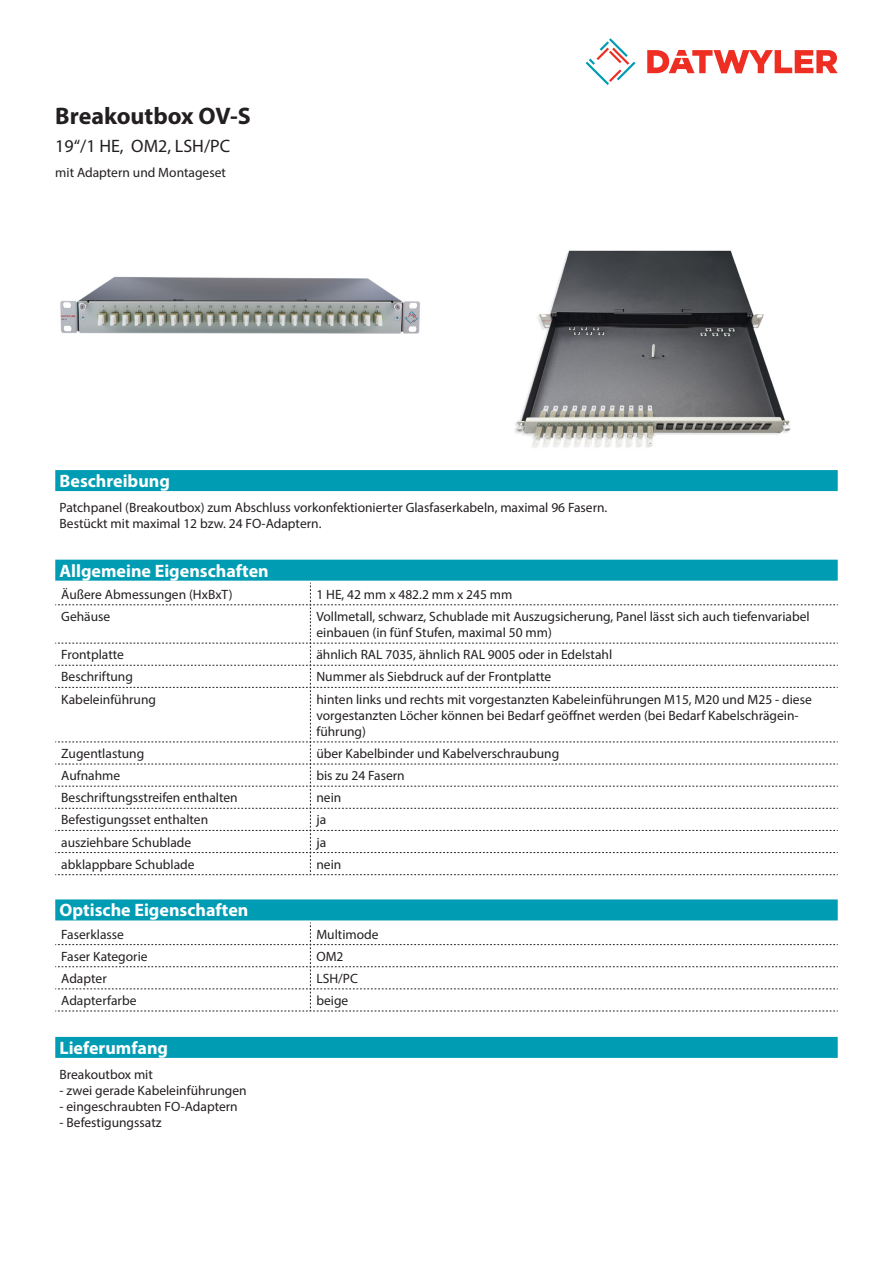
<style>
.page{position:relative;width:893px;height:1263px;background:#fff}
.page>*{position:absolute;margin:0;border:0;box-sizing:border-box;transform-origin:0 0}
.Product_Head{font:700 24px "Myriad Pro";color:#231f20}
.Standard_Head_Proper{font:700 18px "Myriad Pro";color:#fff}
.SubHead{font:18px "Myriad Pro";color:#231f20}
.myriad_light_propert{font:13.5px/16.2px "Myriad Pro";color:#231f20}
.Standard_text{font:13.5px/16.2px "Myriad Pro";color:#231f20}
</style>
<div class="page">
<svg style="left:586px;top:38px;width:49px;height:47px"></svg>
<svg style="left:647px;top:50px;width:191px;height:23px"></svg>
<img style="left:60px;top:276px;width:360px;height:58px">
<img style="left:514px;top:250px;width:277px;height:198px">
<div style="left:55px;top:470px;width:783px;height:21px;background:#009cb3"></div>
<div style="left:55px;top:1037px;width:783px;height:21px;background:#009cb3"></div>
<div style="left:55px;top:560px;width:783px;height:21px;background:#009cb3"></div>
<svg style="left:55px;top:583px;width:783px;height:292px"></svg>
<div style="left:55px;top:899px;width:783px;height:21px;background:#009cb3"></div>
<svg style="left:55px;top:922px;width:783px;height:90px"></svg>
<p class="Product_Head" style="left:55px;top:101px;width:197px">Breakoutbox OV-S</p>
<p class="SubHead" style="left:55px;top:135px;width:176px">19‘‘/1 HE, OM2, LSH/PC</p>
<p class="Standard_text" style="left:55px;top:164px;width:172px">mit Adaptern und Montageset</p>
<p class="Standard_Head_Proper" style="left:60px;top:469px;width:112px">Beschreibung</p>
<p class="Standard_text" style="left:60px;top:499px;width:549px">Patchpanel (Breakoutbox) zum Abschluss vorkonfektionierter Glasfaserkabeln, maximal 96 Fasern.<br>Bestückt mit maximal 12 bzw. 24 FO-Adaptern.</p>
<p class="Standard_Head_Proper" style="left:60px;top:559px;width:211px">Allgemeine Eigenschaften</p>
<p class="myriad_light_propert" style="left:61px;top:586px;width:173px">Äußere Abmessungen (HxBxT)</p>
<p class="myriad_light_propert" style="left:316px;top:586px;width:198px">1 HE, 42 mm x 482.2 mm x 245 mm</p>
<p class="myriad_light_propert" style="left:61px;top:608px;width:51px">Gehäuse</p>
<p class="myriad_light_propert" style="left:316px;top:608px;width:495px">Vollmetall, schwarz, Schublade mit Auszugsicherung, Panel lässt sich auch tiefenvariabel einbauen (in fünf Stufen, maximal 50 mm)</p>
<p class="myriad_light_propert" style="left:61px;top:646px;width:64px">Frontplatte</p>
<p class="myriad_light_propert" style="left:316px;top:646px;width:297px">ähnlich RAL 7035, ähnlich RAL 9005 oder in Edelstahl</p>
<p class="myriad_light_propert" style="left:61px;top:668px;width:73px">Beschriftung</p>
<p class="myriad_light_propert" style="left:316px;top:668px;width:236px">Nummer als Siebdruck auf der Frontplatte</p>
<p class="myriad_light_propert" style="left:61px;top:691px;width:96px">Kabeleinführung</p>
<p class="myriad_light_propert" style="left:316px;top:691px;width:497px">hinten links und rechts mit vorgestanzten Kabeleinführungen M15, M20 und M25 - diese vorgestanzten Löcher können bei Bedarf geöffnet werden (bei Bedarf Kabelschrägein&shy;führung)</p>
<p class="myriad_light_propert" style="left:61px;top:745px;width:85px">Zugentlastung</p>
<p class="myriad_light_propert" style="left:316px;top:745px;width:244px">über Kabelbinder und Kabelverschraubung</p>
<p class="myriad_light_propert" style="left:61px;top:767px;width:60px">Aufnahme</p>
<p class="myriad_light_propert" style="left:316px;top:767px;width:90px">bis zu 24 Fasern</p>
<p class="myriad_light_propert" style="left:61px;top:789px;width:178px">Beschriftungsstreifen enthalten</p>
<p class="myriad_light_propert" style="left:316px;top:789px;width:26px">nein</p>
<p class="myriad_light_propert" style="left:61px;top:811px;width:148px">Befestigungsset enthalten</p>
<p class="myriad_light_propert" style="left:316px;top:811px;width:11px">ja</p>
<p class="myriad_light_propert" style="left:61px;top:834px;width:132px">ausziehbare Schublade</p>
<p class="myriad_light_propert" style="left:316px;top:834px;width:11px">ja</p>
<p class="myriad_light_propert" style="left:61px;top:856px;width:135px">abklappbare Schublade</p>
<p class="myriad_light_propert" style="left:316px;top:856px;width:26px">nein</p>
<p class="Standard_Head_Proper" style="left:60px;top:899px;width:190px">Optische Eigenschaften</p>
<p class="myriad_light_propert" style="left:61px;top:926px;width:64px">Faserklasse</p>
<p class="myriad_light_propert" style="left:316px;top:926px;width:64px">Multimode</p>
<p class="myriad_light_propert" style="left:61px;top:948px;width:88px">Faser Kategorie</p>
<p class="myriad_light_propert" style="left:316px;top:948px;width:29px">OM2</p>
<p class="myriad_light_propert" style="left:61px;top:970px;width:47px">Adapter</p>
<p class="myriad_light_propert" style="left:316px;top:970px;width:43px">LSH/PC</p>
<p class="myriad_light_propert" style="left:61px;top:992px;width:77px">Adapterfarbe</p>
<p class="myriad_light_propert" style="left:316px;top:992px;width:33px">beige</p>
<p class="Standard_Head_Proper" style="left:60px;top:1036px;width:110px">Lieferumfang</p>
<p class="Standard_text" style="left:60px;top:1066px;width:95px">Breakoutbox mit</p>
<p class="Standard_text" style="left:60px;top:1082px;width:189px">- zwei gerade Kabeleinführungen</p>
<p class="Standard_text" style="left:60px;top:1098px;width:180px">- eingeschraubten FO-Adaptern</p>
<p class="Standard_text" style="left:60px;top:1114px;width:104px">- Befestigungssatz</p>
</div>
